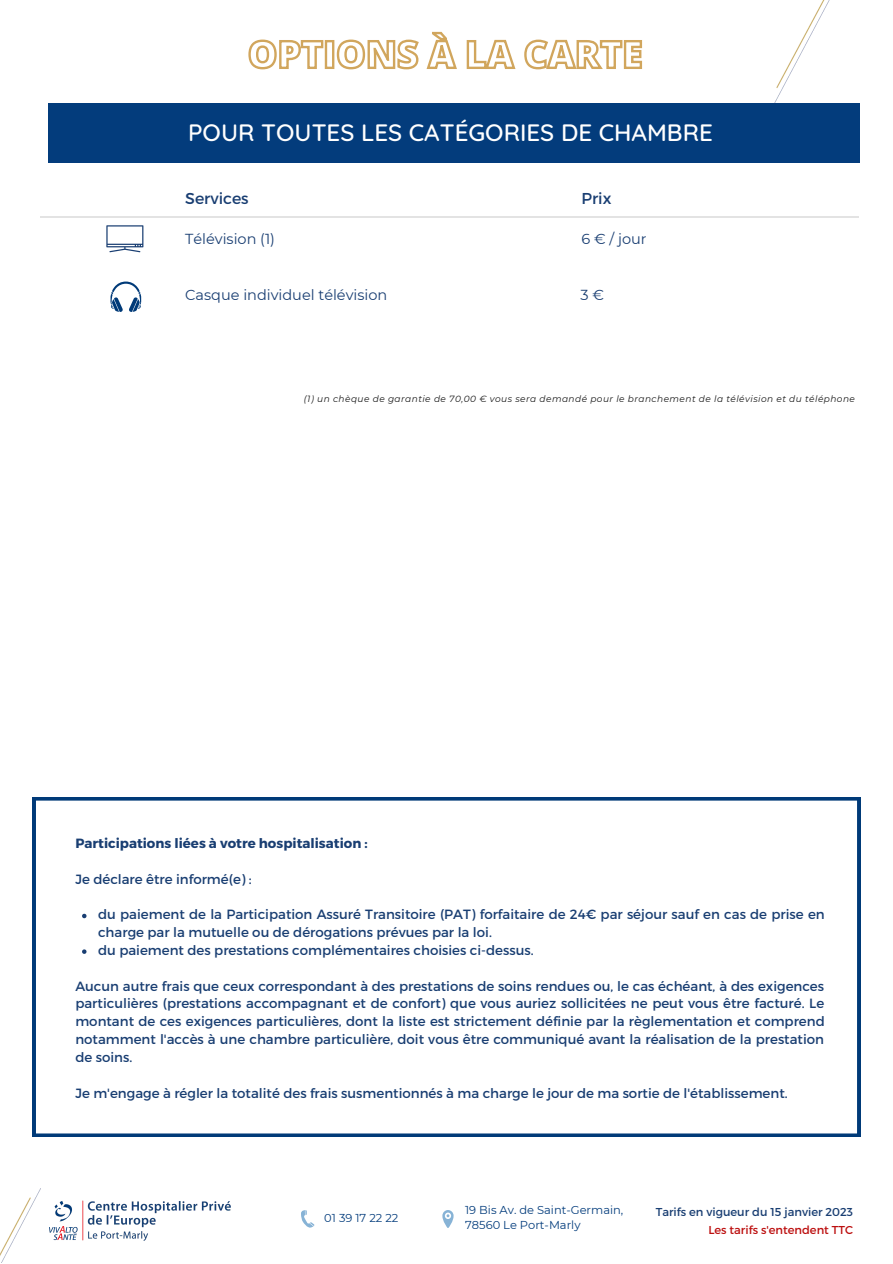
<style>
.page{position:relative;width:893px;height:1264px;background:#fff}
.page>*{position:absolute;margin:0;border:0;box-sizing:border-box;transform-origin:0 0}
.t1{font:500 24.15px "Quicksand";color:#fff}
.t2{font:15.75px "Montserrat";color:#193e72}
.t3{font:14.55px "Montserrat";color:#193e72}
.t4{font:13.35px/17.9px "Montserrat";color:#193e72}
.t5{font:700 13.35px "Montserrat";color:#193e72}
.t6{font:11.4px/15.3px "Montserrat";color:#033c7c}
.t7{font:11.4px "Montserrat";color:#193e72}
.t8{font:11.4px "Montserrat";color:#bc0f0f}
.t9{font:italic 9px "Montserrat";letter-spacing:.05em;color:#191919}
</style>
<div class="page">
<div style="left:48px;top:103px;width:811px;height:59px;background:#033c7c"></div>
<hr style="left:41px;top:216px;width:818px;height:1px;background:#777">
<svg style="left:106px;top:225px;width:37px;height:27px"></svg>
<svg style="left:33px;top:797px;width:827px;height:339px"></svg>
<img style="left:774px;top:0;width:56px;height:103px">
<img style="left:0;top:1203px;width:27px;height:59px">
<svg style="left:442px;top:1210px;width:11px;height:17px"></svg>
<img style="left:27px;top:1188px;width:288px;height:53px">
<svg style="left:110px;top:281px;width:31px;height:31px"></svg>
<svg style="left:82px;top:913px;width:4px;height:5px"></svg>
<svg style="left:82px;top:949px;width:4px;height:4px"></svg>
<svg style="left:248px;top:31px;width:395px;height:39px"></svg>
<h1 class="t1" style="left:188px;top:117px;width:526px">POUR TOUTES LES CATÉGORIES DE CHAMBRE</h1>
<p class="t2" style="left:185px;top:188px;width:65px">Services</p>
<p class="t2" style="left:581px;top:188px;width:31px">Prix</p>
<p class="t3" style="left:185px;top:230px;width:91px">Télévision (1)</p>
<p class="t3" style="left:581px;top:230px;width:67px">6 € / jour</p>
<p class="t3" style="left:185px;top:286px;width:203px">Casque individuel télévision</p>
<p class="t3" style="left:580px;top:286px;width:25px">3 €</p>
<p class="t9" style="left:304px;top:393px;width:552px">(1) un chèque de garantie de 70,00 € vous sera demandé pour le branchement de la télévision et du téléphone</p>
<p class="t5" style="left:75px;top:834px;width:294px">Participations liées à votre hospitalisation :</p>
<p class="t4" style="left:75px;top:869px;width:178px">Je déclare être informé(e) :</p>
<p class="t4" style="left:98px;top:905px;width:728px">du paiement de la Participation Assuré Transitoire (PAT) forfaitaire de 24€ par séjour sauf en cas de prise en charge par la mutuelle ou de dérogations prévues par la loi.<br>du paiement des prestations complémentaires choisies ci-dessus.</p>
<p class="t4" style="left:75px;top:976px;width:750px;text-align:justify">Aucun autre frais que ceux correspondant à des prestations de soins rendues ou, le cas échéant, à des exigences particulières (prestations accompagnant et de confort) que vous auriez sollicitées ne peut vous être facturé. Le montant de ces exigences particulières, dont la liste est strictement définie par la règlementation et comprend notamment l'accès à une chambre particulière, doit vous être communiqué avant la réalisation de la prestation de soins.</p>
<p class="t4" style="left:75px;top:1083px;width:713px">Je m'engage à régler la totalité des frais susmentionnés à ma charge le jour de ma sortie de l'établissement.</p>
<p class="t6" style="left:324px;top:1209px;width:76px">01 39 17 22 22</p>
<p class="t6" style="left:465px;top:1202px;width:160px">19 Bis Av. de Saint-Germain,<br>78560 Le Port-Marly</p>
<p class="t7" style="left:655px;top:1204px;width:199px">Tarifs en vigueur du 15 janvier 2023</p>
<p class="t8" style="left:708px;top:1222px;width:146px">Les tarifs s'entendent TTC</p>
</div>
